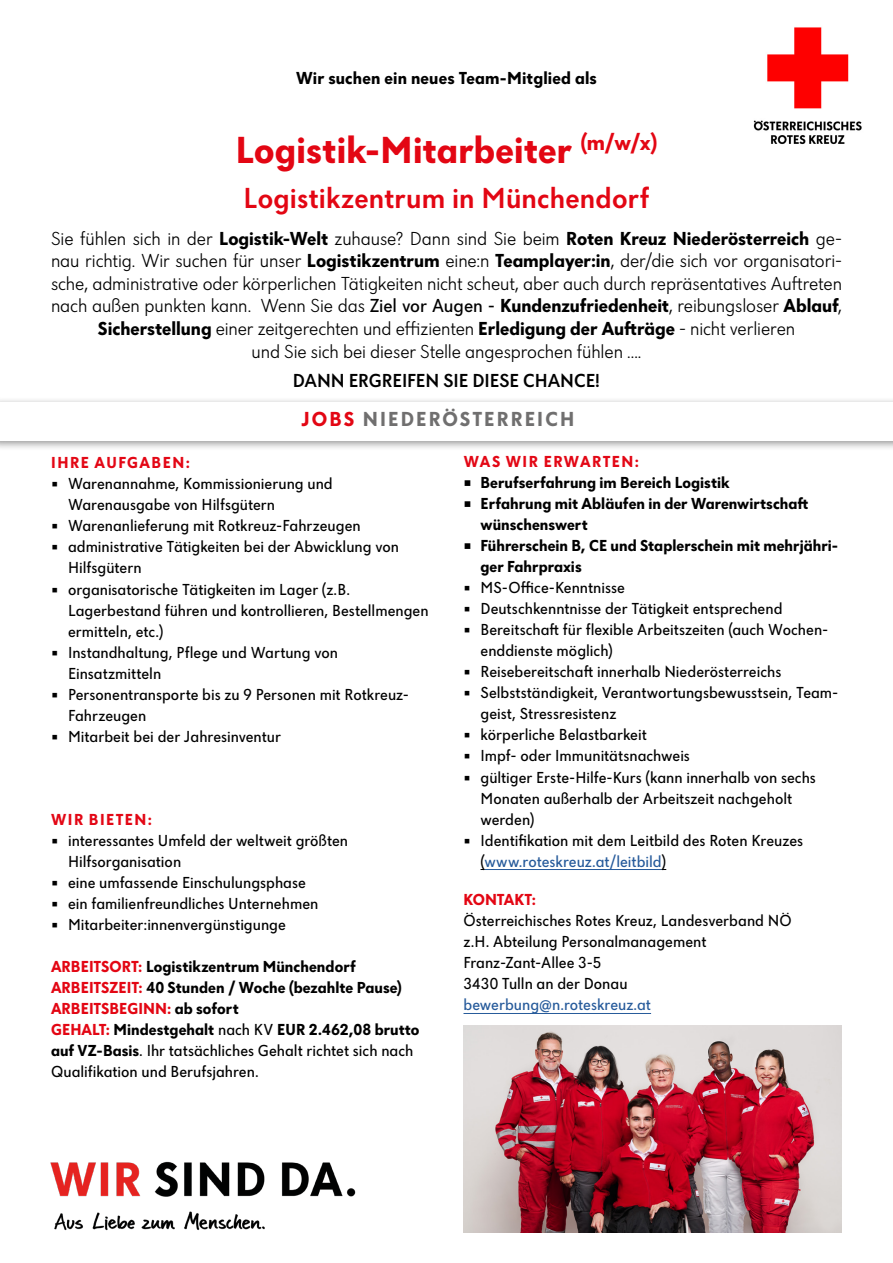
<style>
.page{position:relative;width:893px;height:1263px;background:#fff}
.page>*{position:absolute;margin:0;border:0;box-sizing:border-box;transform-origin:0 0}
.t1{font:700 39px "Dunant";letter-spacing:.005em;color:#e30613}
.t2{font:500 30px "Dunant";letter-spacing:.005em;color:#e30613}
.t3{font:700 21px "Dunant";letter-spacing:.1em;color:#706f6f}
.t4{font:300 19.5px/22.5px "Dunant";letter-spacing:-.005em;color:#000;text-align:center}
.t5{font:500 19.5px "Dunant";letter-spacing:-.005em;color:#000}
.t6{font:700 18px "Dunant";letter-spacing:.01em;color:#000}
.t7{font:16.5px/21px "Dunant";color:#000}
.t8{font:700 16.5px/21px "Dunant";letter-spacing:.005em;color:#000}
.t9{font:700 16.5px "Dunant";letter-spacing:.09em;color:#e30715}
.t10{font:16.5px "Dunant";color:#275b9b}
.t11{font:700 16.5px "Dunant";letter-spacing:-.005em;color:#e30613}
.s1{font-weight:700}
.s2{font-weight:400}
.s3{color:#e30613}
.s4{color:#275b9b}
</style>
<div class="page">
<div style="left:0;top:397px;width:893px;height:55px;background:#000;opacity:.42"></div>
<div style="left:0;top:402px;width:893px;height:38px;background:#fff"></div>
<hr style="left:484px;top:869px;width:178px;height:1px;background:#275b9b">
<img style="left:753px;top:27px;width:109px;height:118px">
<img style="left:50px;top:1161px;width:306px;height:70px">
<img style="left:463px;top:1025px;width:379px;height:207px">
<hr style="left:463px;top:1013px;width:188px;height:1px;background:#275b9b">
<p class="t6" style="left:296px;top:68px;width:302px">Wir suchen ein neues Team-Mitglied als</p>
<h1 class="t1" style="left:236px;top:128px;width:423px">Logistik-Mitarbeiter <sup>(m/w/x)</sup></h1>
<h2 class="t2" style="left:244px;top:181px;width:407px">Logistikzentrum in Münchendorf</h2>
<p class="t4" style="left:51px;top:227px;width:792px">Sie fühlen sich in der <span class="s1">Logistik-Welt</span> zuhause? Dann sind Sie beim <span class="s1">Roten Kreuz Niederösterreich</span> ge&shy;nau richtig. Wir suchen für unser <span class="s1">Logistikzentrum</span> eine:n <span class="s1">Teamplayer:in</span>, der/die sich vor organisatori&shy;sche, administrative oder körperlichen Tätigkeiten nicht scheut, aber auch durch repräsentatives Auftreten nach außen punkten kann. Wenn Sie das <span class="s2">Ziel vor Augen -</span> <span class="s1">Kundenzufriedenheit</span>, reibungsloser <span class="s1">Ablauf</span>, <span class="s1">Sicherstellung</span> einer zeitgerechten und effizienten <span class="s1">Erledigung der Aufträge</span> - nicht verlieren<br>und Sie sich bei dieser Stelle angesprochen fühlen ....</p>
<p class="t5" style="left:293px;top:370px;width:309px">DANN ERGREIFEN SIE DIESE CHANCE!</p>
<p class="t3" style="left:302px;top:406px;width:274px"><span class="s3">JOBS</span> NIEDERÖSTERREICH</p>
<p class="t9" style="left:51px;top:453px;width:140px">IHRE AUFGABEN:</p>
<p class="t7" style="left:68px;top:473px;width:266px;text-indent:-17px">• Warenannahme, Kommissionierung und<br>Warenausgabe von Hilfsgütern</p>
<p class="t7" style="left:51px;top:515px;width:311px">• Warenanlieferung mit Rotkreuz-Fahrzeugen</p>
<p class="t7" style="left:68px;top:536px;width:332px;text-indent:-17px">• administrative Tätigkeiten bei der Abwicklung von<br>Hilfsgütern</p>
<p class="t7" style="left:68px;top:578px;width:362px;text-indent:-17px">• organisatorische Tätigkeiten im Lager (z.B.<br>Lagerbestand führen und kontrollieren, Bestellmengen ermitteln, etc.)</p>
<p class="t7" style="left:68px;top:641px;width:272px;text-indent:-17px">• Instandhaltung, Pflege und Wartung von<br>Einsatzmitteln</p>
<p class="t7" style="left:68px;top:683px;width:343px;text-indent:-17px">• Personentransporte bis zu 9 Personen mit Rotkreuz-<br>Fahrzeugen</p>
<p class="t7" style="left:51px;top:725px;width:231px">• Mitarbeit bei der Jahresinventur</p>
<p class="t9" style="left:51px;top:809px;width:102px">WIR BIETEN:</p>
<p class="t7" style="left:68px;top:829px;width:282px;text-indent:-17px">• interessantes Umfeld der weltweit größten<br>Hilfsorganisation</p>
<p class="t7" style="left:51px;top:871px;width:256px">• eine umfassende Einschulungsphase</p>
<p class="t7" style="left:51px;top:892px;width:269px">• ein familienfreundliches Unternehmen</p>
<p class="t7" style="left:51px;top:913px;width:236px">• Mitarbeiter:innenvergünstigunge</p>
<p class="t8" style="left:51px;top:955px;width:370px"><span class="s3">ARBEITSORT:</span> Logistikzentrum Münchendorf <span class="s3">ARBEITSZEIT:</span> 40 Stunden / Woche (bezahlte Pause)<br><span class="s3">ARBEITSBEGINN:</span> ab sofort<br><span class="s3">GEHALT:</span> Mindestgehalt <span class="s2">nach KV</span> EUR 2.462,08 brutto auf VZ-Basis<span class="s2">. Ihr tatsächliches Gehalt richtet sich nach Qualifikation und Berufsjahren.</span></p>
<p class="t9" style="left:464px;top:452px;width:177px">WAS WIR ERWARTEN:</p>
<p class="t8" style="left:463px;top:472px;width:268px">• Berufserfahrung im Bereich Logistik</p>
<p class="t8" style="left:480px;top:493px;width:329px;text-indent:-17px">• Erfahrung mit Abläufen in der Warenwirtschaft wünschenswert</p>
<p class="t8" style="left:480px;top:535px;width:359px;text-indent:-17px">• Führerschein B, CE und Staplerschein mit mehrjähri&shy;ger Fahrpraxis</p>
<p class="t7" style="left:463px;top:577px;width:163px">• MS-Office-Kenntnisse</p>
<p class="t7" style="left:463px;top:598px;width:320px">• Deutschkenntnisse der Tätigkeit entsprechend</p>
<p class="t7" style="left:480px;top:619px;width:349px;text-indent:-17px">• Bereitschaft für flexible Arbeitszeiten (auch Wochen&shy;enddienste möglich)</p>
<p class="t7" style="left:463px;top:661px;width:319px">• Reisebereitschaft innerhalb Niederösterreichs</p>
<p class="t7" style="left:480px;top:682px;width:359px;text-indent:-17px">• Selbstständigkeit, Verantwortungsbewusstsein, Team&shy;geist, Stressresistenz</p>
<p class="t7" style="left:463px;top:724px;width:185px">• körperliche Belastbarkeit</p>
<p class="t7" style="left:463px;top:745px;width:228px">• Impf- oder Immunitätsnachweis</p>
<p class="t7" style="left:480px;top:766px;width:337px;text-indent:-17px">• gültiger Erste-Hilfe-Kurs (kann innerhalb von sechs<br>Monaten außerhalb der Arbeitszeit nachgeholt werden)</p>
<p class="t7" style="left:480px;top:829px;width:324px;text-indent:-17px">• Identifikation mit dem Leitbild des Roten Kreuzes (<span class="s4">www.roteskreuz.at/leitbild</span>)</p>
<p class="t11" style="left:463px;top:890px;width:74px">KONTAKT:</p>
<p class="t7" style="left:463px;top:910px;width:330px">Österreichisches Rotes Kreuz, Landesverband NÖ z.H. Abteilung Personalmanagement<br>Franz-Zant-Allee 3-5<br>3430 Tulln an der Donau</p>
<p class="t10" style="left:463px;top:996px;width:189px">bewerbung@n.roteskreuz.at</p>
</div>
